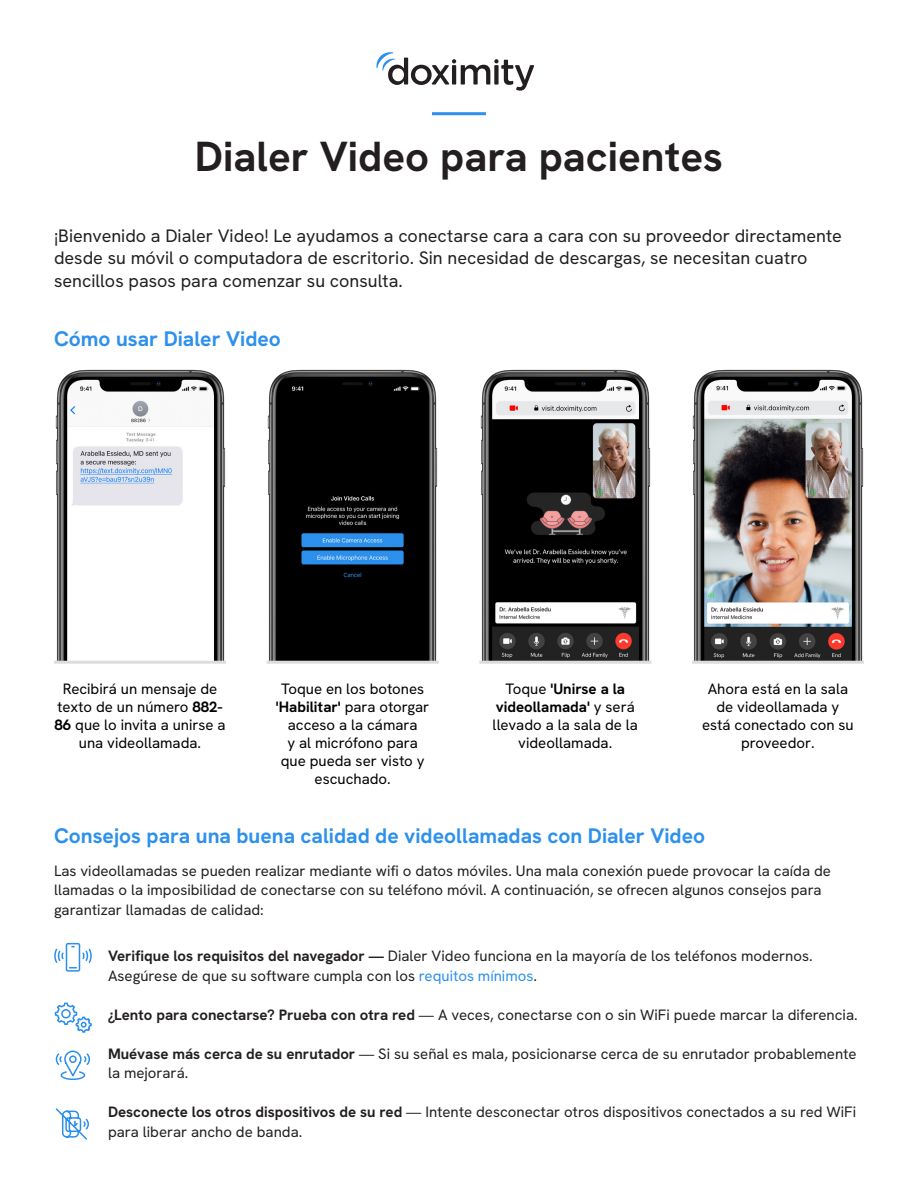
<style>
.page{position:relative;width:918px;height:1188px;background:#fff}
.page>*{position:absolute;margin:0;border:0;box-sizing:border-box;transform-origin:0 0}
.t1{font:700 42px "HK Grotesk";color:#231f20}
.t2{font:700 21px "HK Grotesk";color:#2c90ed}
.t3{font:18px/22.5px "HK Grotesk";color:#231f20}
.t4{font:15px/19.5px "HK Grotesk";color:#231f20}
.t5{font:15px/18px "HK Grotesk";color:#000;text-align:center}
.s1{font-weight:700}
.s2{color:#2c90ed}
</style>
<div class="page">
<hr style="left:432px;top:112px;width:54px;height:3px;background:#2c90ed">
<img style="left:55px;top:369px;width:171px;height:292px">
<img style="left:267px;top:369px;width:171px;height:292px">
<img style="left:480px;top:369px;width:171px;height:292px">
<img style="left:692px;top:369px;width:172px;height:292px">
<svg style="left:376px;top:52px;width:158px;height:39px"></svg>
<hr style="left:479px;top:661px;width:172px;height:3px;background:#ddd">
<hr style="left:267px;top:661px;width:172px;height:3px;background:#ddd">
<hr style="left:54px;top:661px;width:172px;height:3px;background:#ddd">
<hr style="left:692px;top:661px;width:172px;height:3px;background:#ddd">
<svg style="left:54px;top:942px;width:38px;height:30px"></svg>
<svg style="left:54px;top:1002px;width:38px;height:31px"></svg>
<svg style="left:56px;top:1050px;width:34px;height:30px"></svg>
<svg style="left:55px;top:1108px;width:34px;height:32px"></svg>
<p class="t1" style="left:195px;top:129px;width:530px">Dialer Video para pacientes</p>
<p class="t3" style="left:54px;top:224px;width:790px">¡Bienvenido a Dialer Video! Le ayudamos a conectarse cara a cara con su proveedor directamente desde su móvil o computadora de escritorio. Sin necesidad de descargas, se necesitan cuatro sencillos pasos para comenzar su consulta.</p>
<p class="t2" style="left:54px;top:325px;width:228px">Cómo usar Dialer Video</p>
<p class="t5" style="left:55px;top:680px;width:173px">Recibirá un mensaje de texto de un número <span class="s1">882-<br>86</span> que lo invita a unirse a una videollamada.</p>
<p class="t5" style="left:276px;top:680px;width:155px">Toque en los botones <span class="s1">'Habilitar'</span> para otorgar acceso a la cámara<br>y al micrófono para que pueda ser visto y escuchado.</p>
<p class="t5" style="left:493px;top:680px;width:147px">Toque <span class="s1">'Unirse a la videollamada'</span> y será llevado a la sala de la videollamada.</p>
<p class="t5" style="left:702px;top:680px;width:153px">Ahora está en la sala de videollamada y está conectado con su proveedor.</p>
<p class="t2" style="left:54px;top:822px;width:653px">Consejos para una buena calidad de videollamadas con Dialer Video</p>
<p class="t4" style="left:54px;top:860px;width:778px">Las videollamadas se pueden realizar mediante wifi o datos móviles. Una mala conexión puede provocar la caída de llamadas o la imposibilidad de conectarse con su teléfono móvil. A continuación, se ofrecen algunos consejos para garantizar llamadas de calidad:</p>
<p class="t4" style="left:108px;top:946px;width:706px"><span class="s1">Verifique los requisitos del navegador —</span> Dialer Video funciona en la mayoría de los teléfonos modernos.<br>Asegúrese de que su software cumpla con los <span class="s2">requitos mínimos</span>.</p>
<p class="t4" style="left:108px;top:1004px;width:751px"><span class="s1">¿Lento para conectarse? Prueba con otra red</span> — A veces, conectarse con o sin WiFi puede marcar la diferencia.</p>
<p class="t4" style="left:108px;top:1043px;width:750px"><span class="s1">Muévase más cerca de su enrutador</span> — Si su señal es mala, posicionarse cerca de su enrutador probablemente la mejorará.</p>
<p class="t4" style="left:108px;top:1102px;width:750px"><span class="s1">Desconecte los otros dispositivos de su red</span> — Intente desconectar otros dispositivos conectados a su red WiFi para liberar ancho de banda.</p>
</div>
